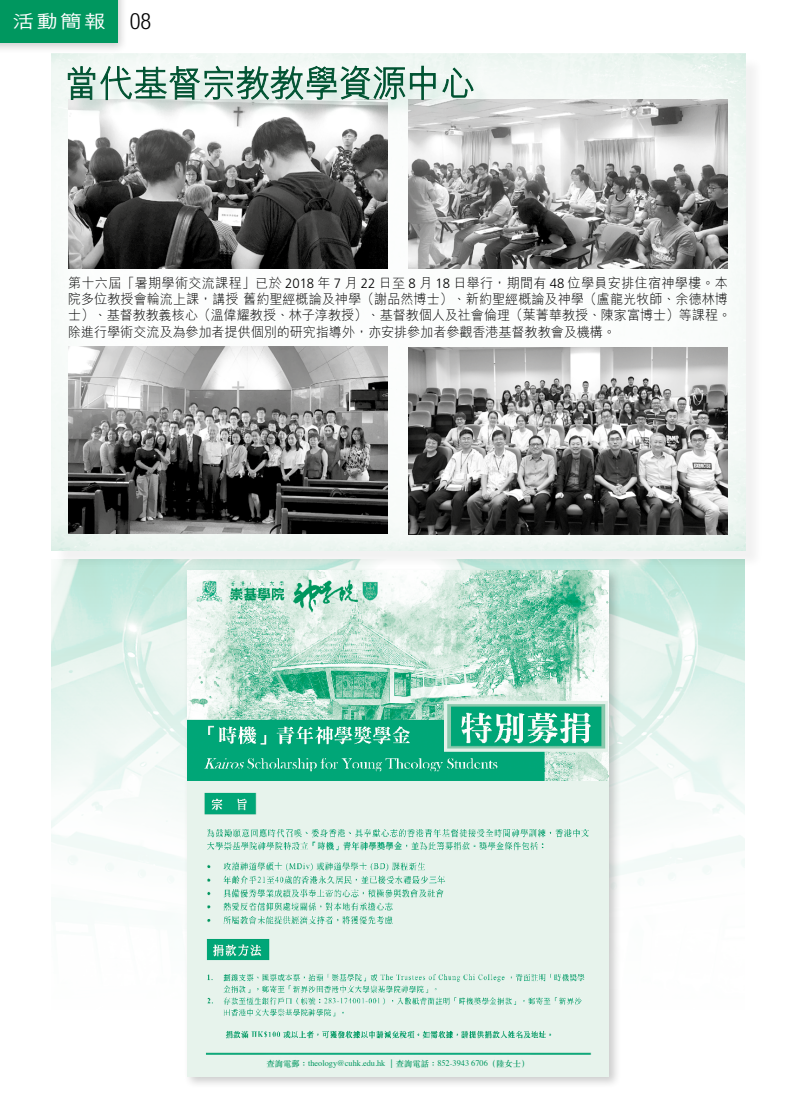
<style>
.page{position:relative;width:796px;height:1119px;background:#fff}
.page>*{position:absolute;margin:0;border:0;box-sizing:border-box;transform-origin:0 0}
.t1{font:500 18px "M Hei HK";color:#fff;scale:1.2 1}
.t2{font:300 13.5px/16.2px "M Hei HK";letter-spacing:-.005em;color:#000}
.t3{font:8.55px "Times";color:#00975f}
.s1{font-family:"Helvetica Neue";font-weight:300;font-stretch:condensed;font-size:22.5px;color:#000}
.s2{font-family:"Frutiger"}
.s3{font-family:"M Sung HK";font-weight:500}
</style>
<div class="page">
<img style="left:51px;top:568px;width:693px;height:317px">
<div style="left:54px;top:56px;width:710px;height:512px;background:#000;opacity:.2"></div>
<img style="left:52px;top:54px;width:693px;height:496px">
<img style="left:68px;top:100px;width:319px;height:168px">
<img style="left:68px;top:347px;width:319px;height:187px">
<img style="left:408px;top:100px;width:319px;height:168px">
<img style="left:408px;top:347px;width:319px;height:187px">
<div style="left:183px;top:566px;width:438px;height:523px;background:#000;opacity:.2"></div>
<img style="left:187px;top:570px;width:421px;height:506px">
<div style="left:70px;top:69px;width:420px;height:49px;background:#008251;opacity:.2"></div>
<svg style="left:68px;top:66px;width:405px;height:34px"></svg>
<div style="left:0;top:0;width:128px;height:54px;background:#000;opacity:.2"></div>
<div style="left:0;top:0;width:117px;height:43px;background:#00975f"></div>
<h1 class="t1" style="left:13px;top:8px;width:117px">活動簡報 <span class="s1">08</span></h1>
<p class="t2" style="left:68px;top:275px;width:664px">第十六屆「暑期學術交流課程」已於 <span class="s2">2018</span> 年 <span class="s2">7</span> 月 <span class="s2">22</span> 日至 <span class="s2">8</span> 月 <span class="s2">18</span> 日舉行，期間有 <span class="s2">48</span> 位學員安排住宿神學樓。本院多位教授會輪流上課，講授舊約聖經概論及神學（謝品然博士）、新約聖經概論及神學（盧龍光牧師、余德林博士）、基督教教義核心（溫偉耀教授、林子淳教授）、基督教個人及社會倫理（葉菁華教授、陳家富博士）等課程。除進行學術交流及為參加者提供個別的研究指導外，亦安排參加者參觀香港基督教教會及機構。</p>
<p class="t3" style="left:266px;top:1055px;width:264px"><span class="s3">查詢電郵：</span>theology@cuhk.edu.hk <span class="s3">｜查詢電話：</span>852-3943 6706<span class="s3">（陸女士）</span></p>
</div>
